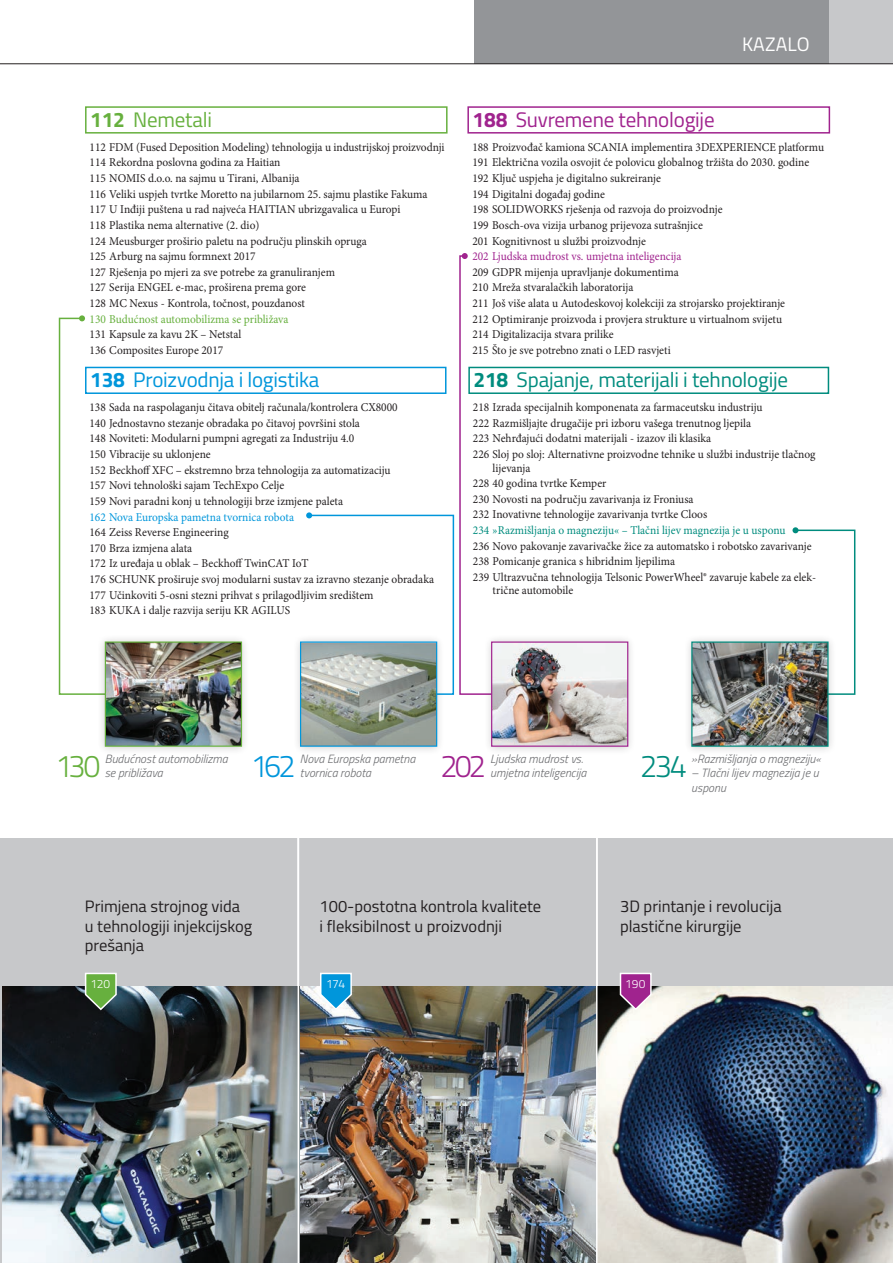
<style>
.page{position:relative;width:893px;height:1263px;background:#fff}
.page>*{position:absolute;margin:0;border:0;box-sizing:border-box;transform-origin:0 0}
.t1{font:300 31.5px "Titillium";color:#0096db}
.t2{font:300 31.5px "Titillium";color:#008c7e}
.t3{font:300 31.5px "Titillium";color:#67b03e}
.t4{font:300 31.5px "Titillium";color:#a0238e}
.t5{font:21px "Titillium";letter-spacing:-.01em;color:#008c7e}
.t6{font:21px "Titillium";letter-spacing:-.01em;color:#0096db}
.t7{font:21px "Titillium";letter-spacing:-.01em;color:#a0238e}
.t8{font:21px "Titillium";letter-spacing:-.01em;color:#67b03e}
.t9{font:19.5px "Titillium";letter-spacing:.01em;color:#fff}
.t10{font:16.5px/19.5px "Titillium";color:#231f20}
.t11{font:12px/15.6px "Minion Pro";color:#231f20;scale:.95 1}
.t12{font:italic 300 12px/14.4px "Titillium";color:#6c6d70}
.t13{font:12px "Minion Pro";color:#008c7e;scale:.95 1}
.t14{font:12px "Minion Pro";color:#a0238e;scale:.95 1}
.t15{font:12px "Minion Pro";color:#67b03e;scale:.95 1}
.t16{font:12px "Minion Pro";color:#0096db;scale:.95 1}
.t17{font:300 12px "Titillium";letter-spacing:-.035em;color:#fff}
.s1{font-weight:700}
</style>
<div class="page">
<div style="left:0;top:838px;width:893px;height:425px;background:#c7c8ca"></div>
<div style="left:474px;top:0;width:355px;height:64px;background:#939598"></div>
<div style="left:829px;top:0;width:64px;height:64px;background:#c7c8ca"></div>
<img style="left:597px;top:986px;width:296px;height:277px">
<img style="left:299px;top:986px;width:297px;height:277px">
<img style="left:2px;top:986px;width:296px;height:277px">
<hr style="left:298px;top:819px;width:1px;height:444px;background:#fff">
<hr style="left:596px;top:819px;width:1px;height:444px;background:#fff">
<svg style="left:84px;top:972px;width:34px;height:39px"></svg>
<svg style="left:319px;top:972px;width:34px;height:39px"></svg>
<svg style="left:619px;top:972px;width:34px;height:39px"></svg>
<div style="left:292px;top:634px;width:153px;height:120px;background:#231f20;opacity:.23"></div>
<div style="left:684px;top:634px;width:152px;height:120px;background:#231f20;opacity:.23"></div>
<img style="left:691px;top:527px;width:165px;height:220px">
<div style="left:483px;top:634px;width:153px;height:120px;background:#231f20;opacity:.23"></div>
<svg style="left:299px;top:253px;width:330px;height:494px"></svg>
<div style="left:97px;top:634px;width:153px;height:120px;background:#231f20;opacity:.23"></div>
<svg style="left:58px;top:315px;width:185px;height:432px"></svg>
<div style="left:85px;top:106px;width:363px;height:28px;border:2px solid #67b03e"></div>
<div style="left:85px;top:367px;width:361px;height:27px;border:2px solid #0096db"></div>
<div style="left:467px;top:106px;width:363px;height:28px;border:2px solid #a0238e"></div>
<div style="left:468px;top:367px;width:361px;height:27px;border:2px solid #008c7e"></div>
<hr style="left:0;top:63px;width:893px;height:1px;background:#231f20">
<h2 class="t8" style="left:90px;top:104px;width:123px"><span class="s1">112</span> Nemetali</h2>
<p class="t11" style="left:90px;top:139px;width:375px">112 FDM (Fused Deposition Modeling) tehnologija u industrijskoj proizvodnji 114 Rekordna poslovna godina za Haitian<br>115 NOMIS d.o.o. na sajmu u Tirani, Albanija<br>116 Veliki uspjeh tvrtke Moretto na jubilarnom 25. sajmu plastike Fakuma 117 U Inđiji puštena u rad najveća HAITIAN ubrizgavalica u Europi<br>118 Plastika nema alternative (2. dio)<br>124 Meusburger proširio paletu na području plinskih opruga<br>125 Arburg na sajmu formnext 2017<br>127 Rješenja po mjeri za sve potrebe za granuliranjem<br>127 Serija ENGEL e-mac, proširena prema gore<br>128 MC Nexus - Kontrola, točnost, pouzdanost</p>
<p class="t15" style="left:90px;top:311px;width:211px">130 Budućnost automobilizma se približava</p>
<p class="t11" style="left:90px;top:327px;width:161px">131 Kapsule za kavu 2K – Netstal<br>136 Composites Europe 2017</p>
<h2 class="t6" style="left:90px;top:365px;width:231px"><span class="s1">138</span> Proizvodnja i logistika</h2>
<p class="t11" style="left:89px;top:400px;width:326px">138 Sada na raspolaganju čitava obitelj računala/kontrolera CX8000<br>140 Jednostavno stezanje obradaka po čitavoj površini stola<br>148 Noviteti: Modularni pumpni agregati za Industriju 4.0<br>150 Vibracije su uklonjene<br>152 Beckhoff XFC – ekstremno brza tehnologija za automatizaciju 157 Novi tehnološki sajam TechExpo Celje<br>159 Novi paradni konj u tehnologiji brze izmjene paleta</p>
<p class="t16" style="left:89px;top:509px;width:217px">162 Nova Europska pametna tvornica robota</p>
<p class="t11" style="left:89px;top:525px;width:364px">164 Zeiss Reverse Engineering<br>170 Brza izmjena alata<br>172 Iz uređaja u oblak – Beckhoff TwinCAT IoT<br>176 SCHUNK proširuje svoj modularni sustav za izravno stezanje obradaka 177 Učinkoviti 5-osni stezni prihvat s prilagodljivim središtem<br>183 KUKA i dalje razvija seriju KR AGILUS</p>
<h2 class="t7" style="left:473px;top:104px;width:244px"><span class="s1">188</span> Suvremene tehnologije</h2>
<h3 class="t9" style="left:742px;top:30px;width:69px">KAZALO</h3>
<p class="t11" style="left:472px;top:139px;width:372px">188 Proizvođač kamiona SCANIA implementira 3DEXPERIENCE platformu 191 Električna vozila osvojit će polovicu globalnog tržišta do 2030. godine 192 Ključ uspjeha je digitalno sukreiranje<br>194 Digitalni događaj godine<br>198 SOLIDWORKS rješenja od razvoja do proizvodnje<br>199 Bosch-ova vizija urbanog prijevoza sutrašnjice<br>201 Kognitivnost u službi proizvodnje</p>
<p class="t14" style="left:472px;top:248px;width:222px">202 Ljudska mudrost vs. umjetna inteligencija</p>
<p class="t11" style="left:472px;top:264px;width:331px">209 GDPR mijenja upravljanje dokumentima<br>210 Mreža stvaralačkih laboratorija<br>211 Još više alata u Autodeskovoj kolekciji za strojarsko projektiranje 212 Optimiranje proizvoda i provjera strukture u virtualnom svijetu 214 Digitalizacija stvara prilike<br>215 Što je sve potrebno znati o LED rasvjeti</p>
<h2 class="t5" style="left:473px;top:365px;width:316px"><span class="s1">218</span> Spajanje, materijali i tehnologije</h2>
<p class="t11" style="left:473px;top:400px;width:362px">218 Izrada specijalnih komponenata za farmaceutsku industriju<br>222 Razmišljajte drugačije pri izboru vašega trenutnog ljepila<br>223 Nehrđajući dodatni materijali - izazov ili klasika<br>226 Sloj po sloj: Alternativne proizvodne tehnike u službi industrije tlačnog</p>
<p class="t11" style="left:473px;top:460px;width:248px;text-indent:20px">lijevanja<br>228 40 godina tvrtke Kemper<br>230 Novosti na području zavarivanja iz Froniusa 232 Inovativne tehnologije zavarivanja tvrtke Cloos</p>
<p class="t13" style="left:473px;top:522px;width:331px">234 »Razmišljanja o magneziju« – Tlačni lijev magnezija je u usponu</p>
<p class="t11" style="left:473px;top:538px;width:363px">236 Novo pakovanje zavarivačke žice za automatsko i robotsko zavarivanje<br>238 Pomicanje granica s hibridnim ljepilima<br>239 Ultrazvučna tehnologija Telsonic PowerWheel® zavaruje kabele za elek-</p>
<p class="t11" style="left:493px;top:583px;width:86px">trične automobile</p>
<p class="t12" style="left:105px;top:751px;width:125px">Budućnost automobilizma se približava</p>
<p class="t12" style="left:300px;top:751px;width:117px">Nova Europska pametna</p>
<p class="t12" style="left:490px;top:751px;width:94px">Ljudska mudrost vs.</p>
<h1 class="t3" style="left:56px;top:743px;width:46px">130</h1>
<h1 class="t4" style="left:440px;top:743px;width:47px">202</h1>
<h1 class="t1" style="left:251px;top:743px;width:46px">162</h1>
<p class="t12" style="left:300px;top:765px;width:73px">tvornica robota</p>
<p class="t12" style="left:490px;top:765px;width:98px">umjetna inteligencija</p>
<p class="t12" style="left:691px;top:751px;width:131px">»Razmišljanja o magneziju«</p>
<p class="t12" style="left:691px;top:765px;width:129px">– Tlačni lijev magnezija je u usponu</p>
<h1 class="t2" style="left:640px;top:743px;width:48px">234</h1>
<h3 class="t10" style="left:85px;top:896px;width:169px">Primjena strojnog vida u tehnologiji injekcijskog prešanja</h3>
<p class="t17" style="left:91px;top:975px;width:21px">120</p>
<p class="t17" style="left:326px;top:975px;width:21px">174</p>
<p class="t17" style="left:625px;top:975px;width:22px">190</p>
<h3 class="t10" style="left:320px;top:896px;width:223px">100-postotna kontrola kvalitete i fleksibilnost u proizvodnji</h3>
<h3 class="t10" style="left:620px;top:896px;width:163px">3D printanje i revolucija plastične kirurgije</h3>
</div>
